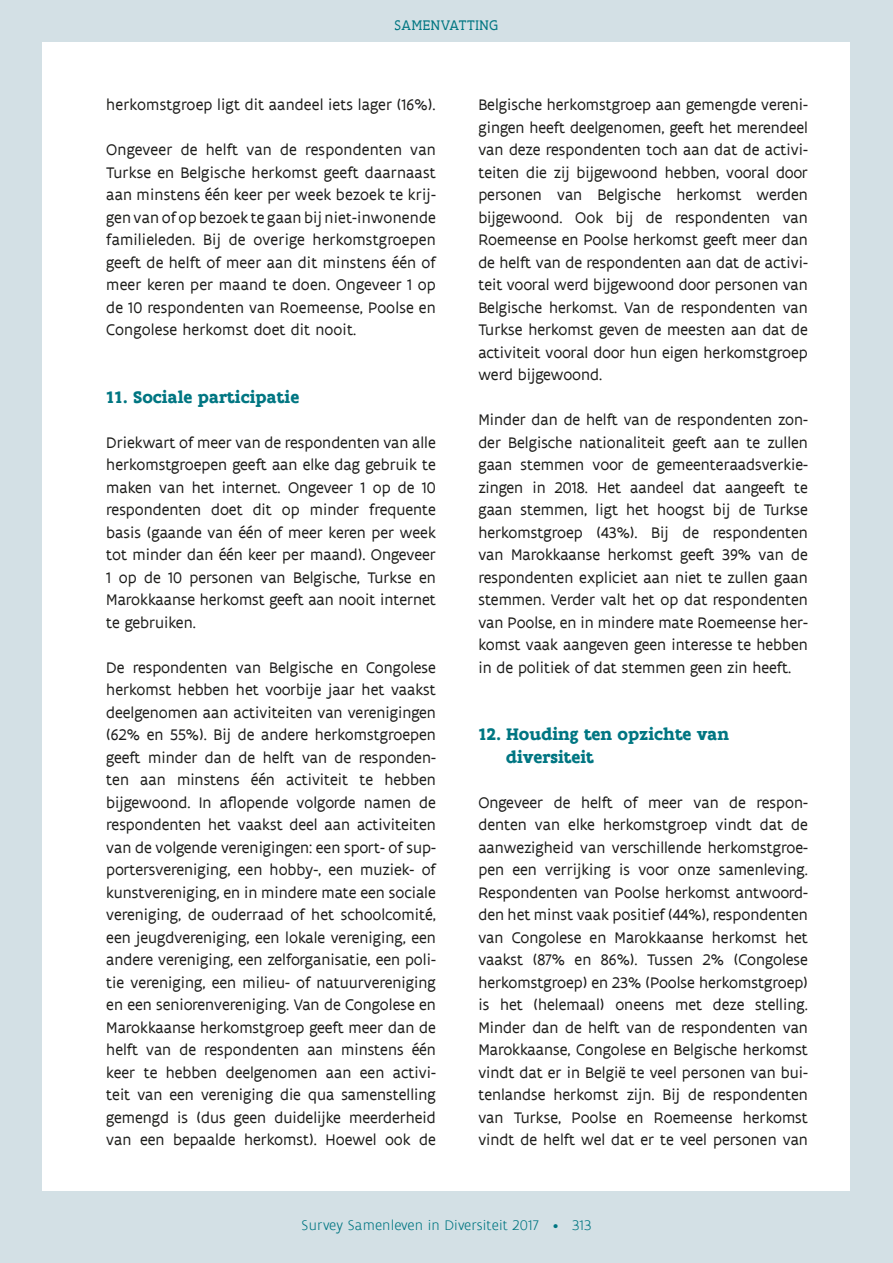
<style>
.page{position:relative;width:893px;height:1263px;background:#d3e0e5}
.page>*{position:absolute;margin:0;border:0;box-sizing:border-box;transform-origin:0 0}
.t1{font:700 18px/22.5px "Flanders Art Serif";color:#007682}
.t2{font:16.5px/22.5px "Flanders Art Sans";color:#1d1d1b;text-align:justify}
.t3{font:300 15px "Flanders Art Sans";letter-spacing:.01em;color:#007682}
.t4{font:15px "Flanders Art Serif";letter-spacing:.045em;color:#007682}
</style>
<div class="page">
<div style="left:43px;top:43px;width:807px;height:1148px;background:#fff"></div>
<p class="t4" style="left:394px;top:17px;width:105px">SAMENVATTING</p>
<p class="t2" style="left:106px;top:94px;width:331px">herkomstgroep ligt dit aandeel iets lager (16%).</p>
<p class="t2" style="left:106px;top:139px;width:331px">Ongeveer de helft van de respondenten van Turkse en Belgische herkomst geeft daarnaast aan minstens één keer per week bezoek te krij&shy;gen van of op bezoek te gaan bij niet-inwonende familieleden. Bij de overige herkomstgroepen geeft de helft of meer aan dit minstens één of meer keren per maand te doen. Ongeveer 1 op de 10 respondenten van Roemeense, Poolse en Congolese herkomst doet dit nooit.</p>
<p class="t1" style="left:106px;top:386px;width:194px">11. Sociale participatie</p>
<p class="t2" style="left:106px;top:431px;width:331px">Driekwart of meer van de respondenten van alle herkomstgroepen geeft aan elke dag gebruik te maken van het internet. Ongeveer 1 op de 10 respondenten doet dit op minder frequente basis (gaande van één of meer keren per week tot minder dan één keer per maand). Ongeveer 1 op de 10 personen van Belgische, Turkse en Marokkaanse herkomst geeft aan nooit internet te gebruiken.</p>
<p class="t2" style="left:106px;top:656px;width:331px">De respondenten van Belgische en Congolese herkomst hebben het voorbije jaar het vaakst deelgenomen aan activiteiten van verenigingen (62% en 55%). Bij de andere herkomstgroepen geeft minder dan de helft van de responden&shy;ten aan minstens één activiteit te hebben bijgewoond. In aflopende volgorde namen de respondenten het vaakst deel aan activiteiten van de volgende verenigingen: een sport- of sup&shy;portersvereniging, een hobby-, een muziek- of kunstvereniging, en in mindere mate een sociale vereniging, de ouderraad of het schoolcomité, een jeugdvereniging, een lokale vereniging, een andere vereniging, een zelforganisatie, een poli&shy;tie vereniging, een milieu- of natuurvereniging en een seniorenvereniging. Van de Congolese en Marokkaanse herkomstgroep geeft meer dan de helft van de respondenten aan minstens één keer te hebben deelgenomen aan een activi&shy;teit van een vereniging die qua samenstelling gemengd is (dus geen duidelijke meerderheid van een bepaalde herkomst). Hoewel ook de</p>
<p class="t2" style="left:478px;top:94px;width:331px">Belgische herkomstgroep aan gemengde vereni&shy;gingen heeft deelgenomen, geeft het merendeel van deze respondenten toch aan dat de activi&shy;teiten die zij bijgewoond hebben, vooral door personen van Belgische herkomst werden bijgewoond. Ook bij de respondenten van Roemeense en Poolse herkomst geeft meer dan de helft van de respondenten aan dat de activi&shy;teit vooral werd bijgewoond door personen van Belgische herkomst. Van de respondenten van Turkse herkomst geven de meesten aan dat de activiteit vooral door hun eigen herkomstgroep werd bijgewoond.</p>
<p class="t2" style="left:478px;top:409px;width:331px">Minder dan de helft van de respondenten zon&shy;der Belgische nationaliteit geeft aan te zullen gaan stemmen voor de gemeenteraadsverkie&shy;zingen in 2018. Het aandeel dat aangeeft te gaan stemmen, ligt het hoogst bij de Turkse herkomstgroep (43%). Bij de respondenten van Marokkaanse herkomst geeft 39% van de respondenten expliciet aan niet te zullen gaan stemmen. Verder valt het op dat respondenten van Poolse, en in mindere mate Roemeense her&shy;komst vaak aangeven geen interesse te hebben in de politiek of dat stemmen geen zin heeft.</p>
<p class="t1" style="left:506px;top:723px;width:225px;text-indent:-28px">12. Houding ten opzichte van diversiteit</p>
<p class="t2" style="left:478px;top:791px;width:331px">Ongeveer de helft of meer van de respon&shy;denten van elke herkomstgroep vindt dat de aanwezigheid van verschillende herkomstgroe&shy;pen een verrijking is voor onze samenleving.<br>Respondenten van Poolse herkomst antwoord&shy;den het minst vaak positief (44%), respondenten van Congolese en Marokkaanse herkomst het vaakst (87% en 86%). Tussen 2% (Congolese herkomstgroep) en 23% (Poolse herkomstgroep) is het (helemaal) oneens met deze stelling.<br>Minder dan de helft van de respondenten van Marokkaanse, Congolese en Belgische herkomst vindt dat er in België te veel personen van bui&shy;tenlandse herkomst zijn. Bij de respondenten van Turkse, Poolse en Roemeense herkomst vindt de helft wel dat er te veel personen van</p>
<p class="t3" style="left:302px;top:1216px;width:291px">Survey Samenleven in Diversiteit 2017 • 313</p>
</div>
